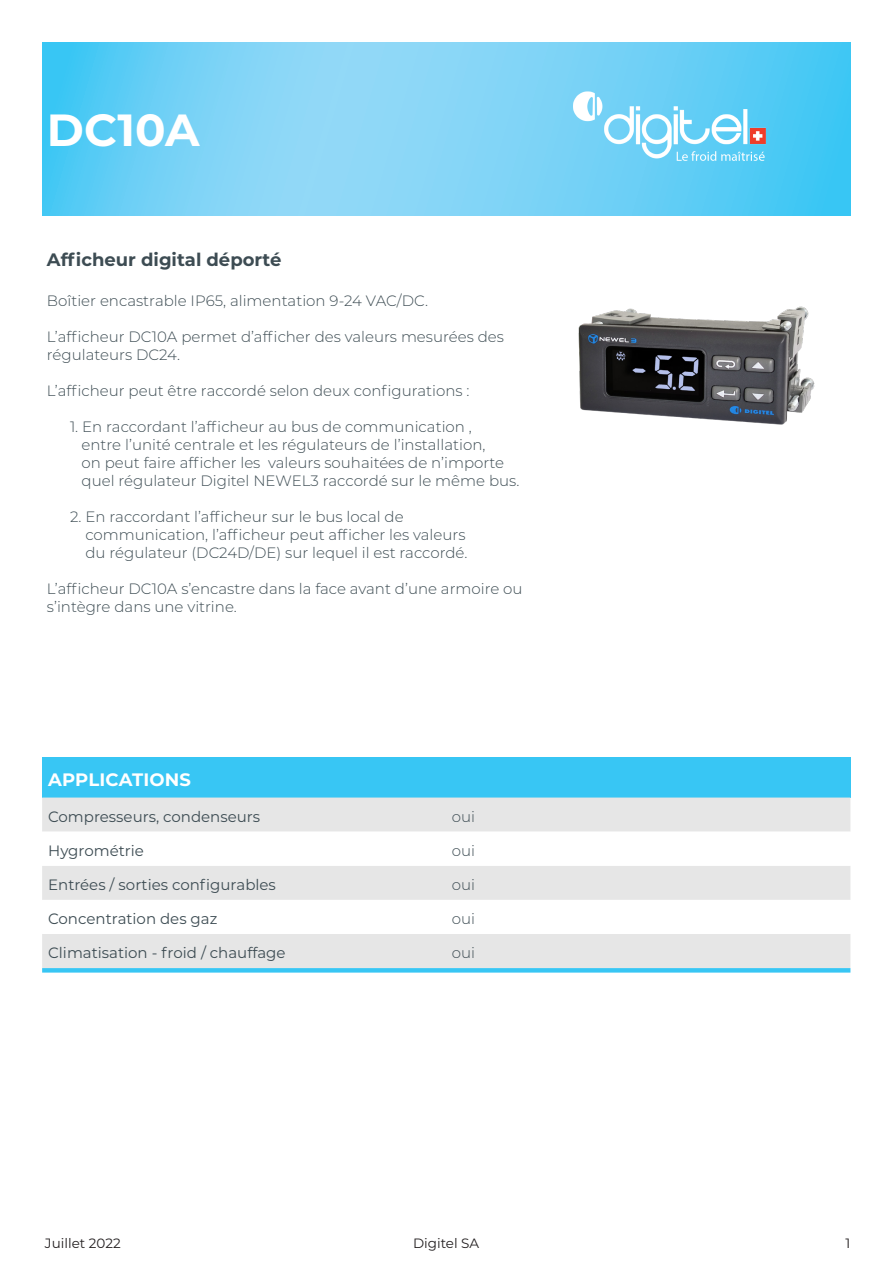
<style>
.page{position:relative;width:893px;height:1263px;background:#fff}
.page>*{position:absolute;margin:0;border:0;box-sizing:border-box;transform-origin:0 0}
.t1{font:700 45px "Montserrat";color:#fff}
.t2{font:700 18px "Montserrat";color:#3d4c53}
.t3{font:700 18px "Montserrat";letter-spacing:.01em;color:#fff}
.t4{font:300 15px/18px "Montserrat";color:#3d4c53}
.t5{font:15px "Montserrat";color:#3d4c53}
.t6{font:13.5px "Montserrat";color:#231f20}
</style>
<div class="page">
<svg style="left:43px;top:43px;width:807px;height:173px;background:#73d1f6"></svg>
<img style="left:578px;top:306px;width:237px;height:119px">
<div style="left:42px;top:757px;width:808px;height:40px;background:#38c6f4"></div>
<div style="left:42px;top:797px;width:808px;height:171px;background:#e6e6e6"></div>
<svg style="left:42px;top:832px;width:808px;height:102px"></svg>
<svg style="left:42px;top:968px;width:808px;height:4px;background:#3dc7f4"></svg>
<img style="left:573px;top:82px;width:247px;height:94px">
<p class="t1" style="left:47px;top:97px;width:154px">DC10A</p>
<p class="t2" style="left:47px;top:247px;width:236px">Afficheur digital déporté</p>
<p class="t4" style="left:47px;top:291px;width:383px">Boîtier encastrable IP65, alimentation 9-24 VAC/DC.</p>
<p class="t4" style="left:47px;top:327px;width:459px">L’afficheur DC10A permet d’afficher des valeurs mesurées des régulateurs DC24.</p>
<p class="t4" style="left:47px;top:381px;width:424px">L’afficheur peut être raccordé selon deux configurations :</p>
<p class="t4" style="left:82px;top:417px;width:439px;text-indent:-12px">1. En raccordant l’afficheur au bus de communication ,<br>entre l’unité centrale et les régulateurs de l’installation,<br>on peut faire afficher les valeurs souhaitées de n’importe quel régulateur Digitel NEWEL3 raccordé sur le même bus.</p>
<p class="t4" style="left:85px;top:507px;width:384px;text-indent:-15px">2. En raccordant l’afficheur sur le bus local de communication, l’afficheur peut afficher les valeurs du régulateur (DC24D/DE) sur lequel il est raccordé.</p>
<p class="t4" style="left:47px;top:579px;width:477px">L’afficheur DC10A s’encastre dans la face avant d’une armoire ou s’intègre dans une vitrine.</p>
<p class="t3" style="left:48px;top:766px;width:144px">APPLICATIONS</p>
<p class="t5" style="left:48px;top:806px;width:214px">Compresseurs, condenseurs</p>
<p class="t4" style="left:452px;top:807px;width:25px">oui</p>
<p class="t5" style="left:48px;top:840px;width:97px">Hygrométrie</p>
<p class="t4" style="left:452px;top:841px;width:25px">oui</p>
<p class="t5" style="left:48px;top:874px;width:229px">Entrées / sorties configurables</p>
<p class="t4" style="left:452px;top:875px;width:25px">oui</p>
<p class="t5" style="left:48px;top:908px;width:171px">Concentration des gaz</p>
<p class="t4" style="left:452px;top:909px;width:25px">oui</p>
<p class="t5" style="left:48px;top:943px;width:239px">Climatisation - froid / chauffage</p>
<p class="t4" style="left:452px;top:943px;width:25px">oui</p>
<p class="t6" style="left:45px;top:1234px;width:77px">Juillet 2022</p>
<p class="t6" style="left:413px;top:1234px;width:68px">Digitel SA</p>
<p class="t6" style="left:846px;top:1234px;width:6px">1</p>
</div>
